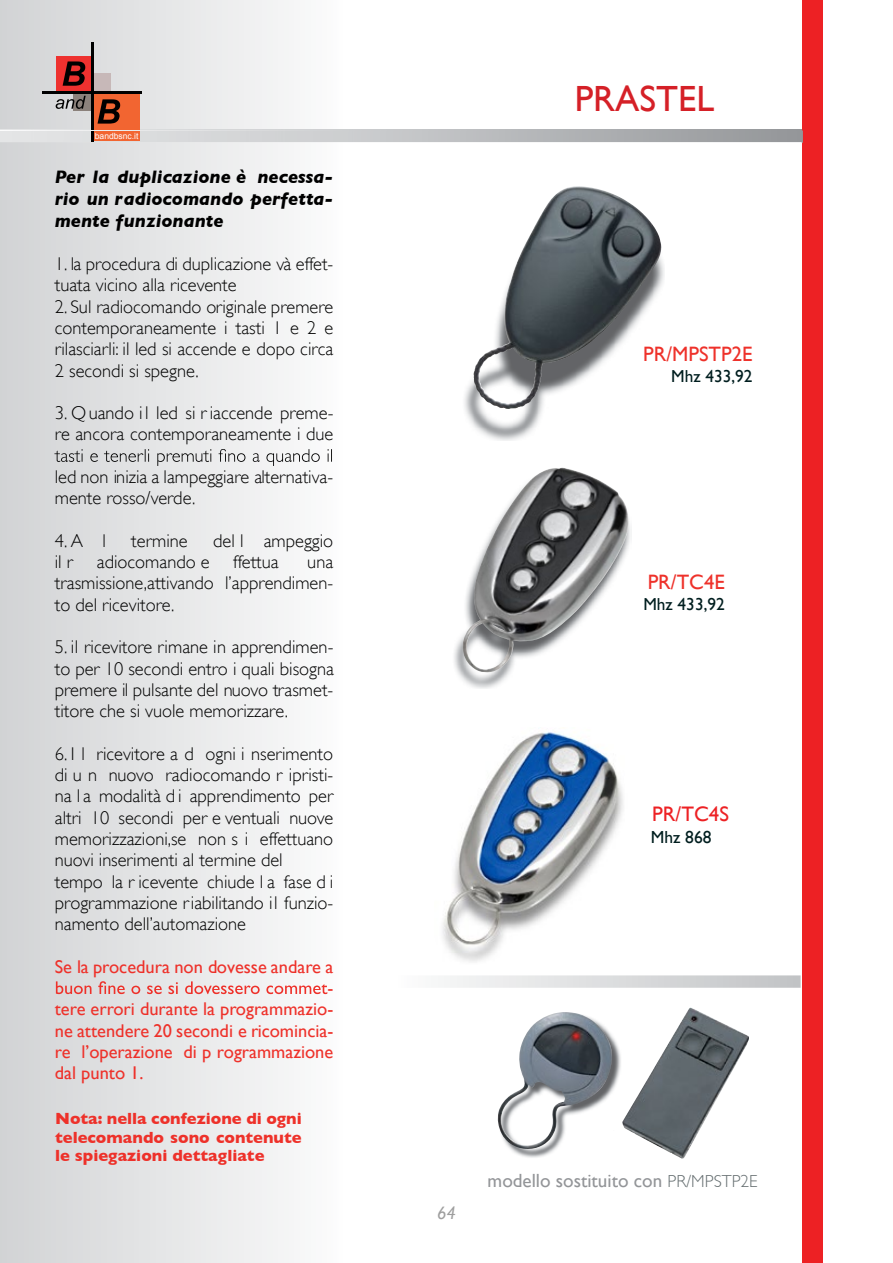
<style>
.page{position:relative;width:893px;height:1263px;background:#fff}
.page>*{position:absolute;margin:0;border:0;box-sizing:border-box;transform-origin:0 0}
.t1{font:36.45px "Gill Sans";color:#d52027}
.t2{font:21px "Gill Sans";color:#ed2124}
.t3{font:20.85px "Gill Sans";color:#ee312a}
.t4{font:19.05px "Gill Sans";color:#939598}
.t5{font:300 18.45px/21.3px "Gill Sans";color:#000}
.t6{font:18.45px "Gill Sans";color:#ee312a}
.t7{font:italic 700 18.45px/21.8px "Gill Sans";color:#000;text-align:justify}
.t8{font:italic 18px "Gill Sans";color:#9e9e9e}
.t9{font:17.4px "Gill Sans";color:#001e1f}
.t10{font:700 16.5px/18.8px "Gill Sans";color:#ee312a;text-align:justify}
.t11{font:8.55px "Arial";color:#fff}
.s1{font-weight:300;font-size:17.4px;color:#656e70}
</style>
<div class="page">
<svg style="left:0;top:0;width:328px;height:1263px"></svg>
<svg style="left:353px;top:129px;width:450px;height:1px"></svg>
<img style="left:0;top:129px;width:353px;height:1px">
<div style="left:57px;top:56px;width:34px;height:35px;background:#ee312f"></div>
<div style="left:93px;top:93px;width:47px;height:48px;background:#f26531"></div>
<div style="left:93px;top:73px;width:17px;height:18px;background:#c7b8b8"></div>
<div style="left:74px;top:93px;width:17px;height:18px;background:#8b817b"></div>
<hr style="left:91px;top:43px;width:3px;height:99px;background:#000">
<hr style="left:43px;top:91px;width:99px;height:3px;background:#000">
<svg style="left:63px;top:61px;width:22px;height:25px"></svg>
<svg style="left:98px;top:99px;width:22px;height:25px"></svg>
<svg style="left:56px;top:96px;width:30px;height:13px"></svg>
<div style="left:803px;top:0;width:20px;height:1263px;background:#ed2124"></div>
<svg style="left:0;top:130px;width:803px;height:13px;background:#c5c0bf"></svg>
<svg style="left:0;top:130px;width:802px;height:1px"></svg>
<img style="left:464px;top:203px;width:200px;height:238px">
<img style="left:530px;top:186px;width:46px;height:49px">
<img style="left:656px;top:1008px;width:34px;height:57px">
<img style="left:454px;top:521px;width:177px;height:168px">
<img style="left:461px;top:468px;width:168px;height:204px">
<svg style="left:444px;top:975px;width:357px;height:13px;background:#dcddde"></svg>
<img style="left:510px;top:1039px;width:111px;height:119px">
<img style="left:497px;top:1012px;width:117px;height:137px">
<svg style="left:54px;top:449px;width:278px;height:17px"></svg>
<svg style="left:56px;top:981px;width:271px;height:13px"></svg>
<img style="left:442px;top:732px;width:181px;height:230px">
<p class="t11" style="left:95px;top:130px;width:45px">bandbsnc.it</p>
<p class="t7" style="left:55px;top:166px;width:280px">Per la duplicazione è necessa&shy;rio un radiocomando perfetta&shy;mente funzionante</p>
<p class="t5" style="left:55px;top:253px;width:280px">1. la procedura di duplicazione và effet&shy;tuata vicino alla ricevente</p>
<p class="t5" style="left:55px;top:295px;width:280px;text-align:justify">2. Sul radiocomando originale premere contemporaneamente i tasti 1 e 2 e rilasciarli: il led si accende e dopo circa 2 secondi si spegne.</p>
<p class="t5" style="left:55px;top:402px;width:280px">3. Quando i l led si r iaccende preme&shy;re ancora contemporaneamente i due</p>
<p class="t5" style="left:55px;top:465px;width:280px">led non inizia a lampeggiare alternativa&shy;mente rosso/verde.</p>
<p class="t5" style="left:55px;top:529px;width:53px">4. A l</p>
<p class="t5" style="left:131px;top:529px;width:58px">termine</p>
<p class="t5" style="left:213px;top:529px;width:122px">del l ampeggio</p>
<p class="t5" style="left:55px;top:551px;width:20px">il r</p>
<p class="t5" style="left:97px;top:551px;width:114px">adiocomando e</p>
<p class="t5" style="left:233px;top:551px;width:47px">ffettua</p>
<p class="t5" style="left:55px;top:551px;width:280px;text-align:justify;text-indent:253px">una trasmissione,attivando l’apprendimen&shy;to del ricevitore.</p>
<p class="t5" style="left:55px;top:636px;width:281px;text-align:justify">5. il ricevitore rimane in apprendimen&shy;to per 10 secondi entro i quali bisogna premere il pulsante del nuovo trasmet&shy;titore che si vuole memorizzare.</p>
<p class="t5" style="left:55px;top:742px;width:280px">6. I l ricevitore a d ogni i nserimento di u n nuovo radiocomando r ipristi&shy;na l a modalità d i apprendimento per altri 10 secondi per e ventuali nuove memorizzazioni,se non s i effettuano nuovi inserimenti al termine del tempo la r icevente chiude l a fase d i programmazione riabilitando il funzio&shy;namento dell’automazione</p>
<p class="t6" style="left:55px;top:955px;width:280px">Se la procedura non dovesse andare a</p>
<p class="t6" style="left:327px;top:977px;width:7px">-</p>
<p class="t6" style="left:55px;top:998px;width:280px">tere errori durante la programmazio-</p>
<p class="t6" style="left:55px;top:1019px;width:280px">ne attendere 20 secondi e ricomincia-</p>
<p class="t6" style="left:55px;top:1041px;width:280px">re l’operazione di p rogrammazione</p>
<p class="t6" style="left:55px;top:1062px;width:90px">dal punto 1.</p>
<p class="t10" style="left:55px;top:1109px;width:248px">Nota: nella confezione di ogni telecomando sono contenute le spiegazioni dettagliate</p>
<h1 class="t1" style="left:575px;top:78px;width:141px">PRASTEL</h1>
<p class="t3" style="left:643px;top:342px;width:111px">PR/MPSTP2E</p>
<p class="t9" style="left:671px;top:366px;width:83px">Mhz 433,92</p>
<p class="t3" style="left:648px;top:570px;width:79px">PR/TC4E</p>
<p class="t9" style="left:643px;top:594px;width:83px">Mhz 433,92</p>
<p class="t2" style="left:652px;top:802px;width:78px">PR/TC4S</p>
<p class="t9" style="left:651px;top:827px;width:62px">Mhz 868</p>
<p class="t8" style="left:437px;top:1203px;width:20px">64</p>
<p class="t4" style="left:488px;top:1169px;width:272px">modello sostituito con <span class="s1">PR/MPSTP2E</span></p>
</div>
